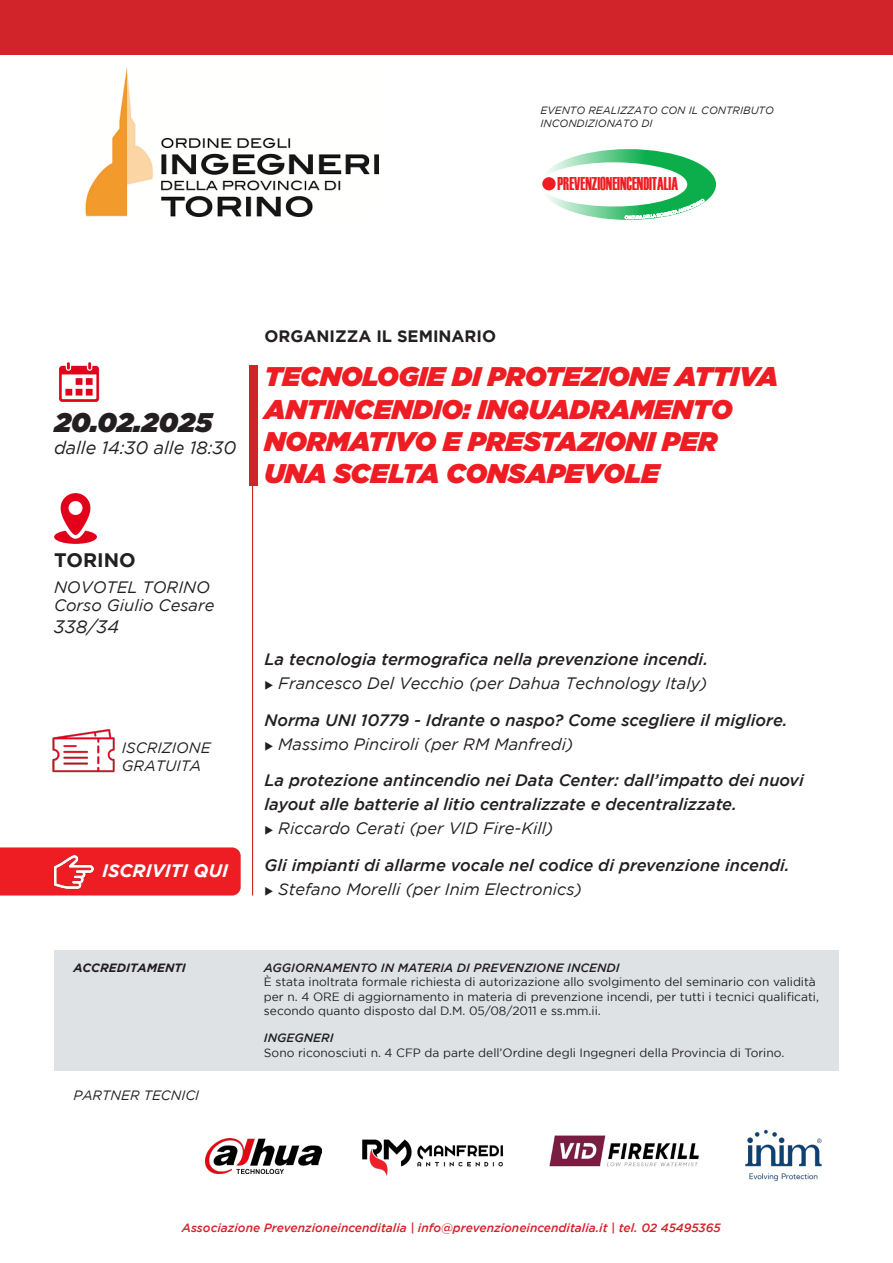
<style>
.page{position:relative;width:893px;height:1263px;background:#fff}
.page>*{position:absolute;margin:0;border:0;box-sizing:border-box;transform-origin:0 0}
.t1{font:italic 900 27px/32.4px "Gotham";color:#ee1d23}
.t2{font:italic 900 27px "Gotham";color:#231f20}
.t3{font:700 19.5px "Gotham";color:#231f20}
.t4{font:18.45px "Haettenschweiler";color:#ee1d23;scale:.82 1}
.t5{font:italic 18px "Gotham";color:#231f20}
.t6{font:italic 700 18px "Gotham";color:#fff}
.t7{font:italic 500 16.5px/24px "Gotham";color:#231f20}
.t8{font:italic 16.5px/18px "Gotham";color:#231f20}
.t9{font:700 16.5px "Gotham";color:#231f20}
.t10{font:italic 15px/18px "Gotham";color:#231f20}
.t11{font:italic 13.5px "Gotham";color:#231f20}
.t12{font:12px/14.4px "Gotham";color:#231f20}
.t13{font:italic 500 12px "Gotham";color:#d1232a}
.t14{font:italic 500 12px "Gotham";color:#231f20}
.t15{font:italic 700 12px "Gotham";color:#231f20}
.t16{font:italic 10.5px/13.5px "Gotham";color:#231f20}
.t17{font:500 4.2px "Avenir";color:#fff;scale:.96 1}
</style>
<div class="page">
<div style="left:0;top:847px;width:241px;height:48px;background:#ee1d23"></div>
<div style="left:249px;top:365px;width:9px;height:121px;background:#d1232a"></div>
<hr style="left:252px;top:445px;width:1px;height:450px;background:#d1232a">
<img style="left:54px;top:493px;width:43px;height:51px">
<img style="left:59px;top:362px;width:41px;height:40px">
<img style="left:52px;top:729px;width:63px;height:44px">
<img style="left:54px;top:852px;width:39px;height:40px">
<img style="left:549px;top:1135px;width:150px;height:32px">
<div style="left:54px;top:950px;width:785px;height:120px;background:#dee2e5"></div>
<img style="left:745px;top:1129px;width:77px;height:53px">
<img style="left:85px;top:68px;width:293px;height:149px">
<div style="left:0;top:0;width:893px;height:54px;background:#d1232a"></div>
<img style="left:362px;top:1139px;width:141px;height:37px">
<img style="left:205px;top:1138px;width:117px;height:35px">
<svg style="left:542px;top:149px;width:174px;height:71px"></svg>
<p class="t16" style="left:540px;top:103px;width:235px">EVENTO REALIZZATO CON IL CONTRIBUTO<br>INCONDIZIONATO DI</p>
<h3 class="t4" style="left:558px;top:173px;width:148px">PREVENZIONEINCENDITALIA</h3>
<p class="t17" style="left:630px;top:214px;width:4px">L</p>
<p class="t17" style="left:643px;top:213px;width:14px;rotate:-6deg">DELLA</p>
<h1 class="t2" style="left:54px;top:407px;width:159px">20.02.2025</h1>
<h3 class="t5" style="left:54px;top:437px;width:184px">dalle 14:30 alle 18:30</h3>
<h3 class="t9" style="left:264px;top:327px;width:233px">ORGANIZZA IL SEMINARIO</h3>
<h1 class="t1" style="left:264px;top:360px;width:515px">TECNOLOGIE DI PROTEZIONE ATTIVA<br>ANTINCENDIO: INQUADRAMENTO<br>NORMATIVO E PRESTAZIONI PER<br>UNA SCELTA CONSAPEVOLE</h1>
<h2 class="t3" style="left:54px;top:549px;width:83px">TORINO</h2>
<h3 class="t8" style="left:54px;top:578px;width:162px">NOVOTEL TORINO<br>Corso Giulio Cesare</h3>
<h3 class="t5" style="left:54px;top:617px;width:67px">338/34</h3>
<p class="t10" style="left:122px;top:739px;width:90px">ISCRIZIONE<br>GRATUITA</p>
<h3 class="t6" style="left:102px;top:860px;width:128px">ISCRIVITI QUI</h3>
<h3 class="t7" style="left:264px;top:647px;width:445px">La tecnologia termografica nella prevenzione incendi.</h3>
<h3 class="t8" style="left:264px;top:674px;width:444px">◆ Francesco Del Vecchio (per Dahua Technology Italy)</h3>
<h3 class="t7" style="left:264px;top:708px;width:525px">Norma UNI 10779 - Idrante o naspo? Come scegliere il migliore.</h3>
<h3 class="t8" style="left:264px;top:735px;width:310px">◆ Massimo Pinciroli (per RM Manfredi)</h3>
<h3 class="t7" style="left:264px;top:768px;width:541px">La protezione antincendio nei Data Center: dall’impatto dei nuovi layout alle batterie al litio centralizzate e decentralizzate.</h3>
<h3 class="t8" style="left:264px;top:819px;width:290px">◆ Riccardo Cerati (per VID Fire-Kill)</h3>
<h3 class="t7" style="left:264px;top:853px;width:527px">Gli impianti di allarme vocale nel codice di prevenzione incendi.</h3>
<h3 class="t8" style="left:264px;top:880px;width:319px">◆ Stefano Morelli (per Inim Electronics)</h3>
<p class="t15" style="left:73px;top:961px;width:114px">ACCREDITAMENTI</p>
<p class="t14" style="left:264px;top:961px;width:357px">AGGIORNAMENTO IN MATERIA DI PREVENZIONE INCENDI</p>
<p class="t12" style="left:264px;top:975px;width:557px">È stata inoltrata formale richiesta di autorizazione allo svolgimento del seminario con validità per n. 4 ORE di aggiornamento in materia di prevenzione incendi, per tutti i tecnici qualificati, secondo quanto disposto dal D.M. 05/08/2011 e ss.mm.ii.</p>
<p class="t14" style="left:264px;top:1031px;width:71px">INGEGNERI</p>
<p class="t12" style="left:264px;top:1045px;width:522px">Sono riconosciuti n. 4 CFP da parte dell’Ordine degli Ingegneri della Provincia di Torino.</p>
<p class="t11" style="left:73px;top:1088px;width:127px">PARTNER TECNICI</p>
<p class="t13" style="left:182px;top:1221px;width:540px">Associazione Prevenzioneincenditalia | info@prevenzioneincenditalia.it | tel. 02 45495365</p>
</div>
